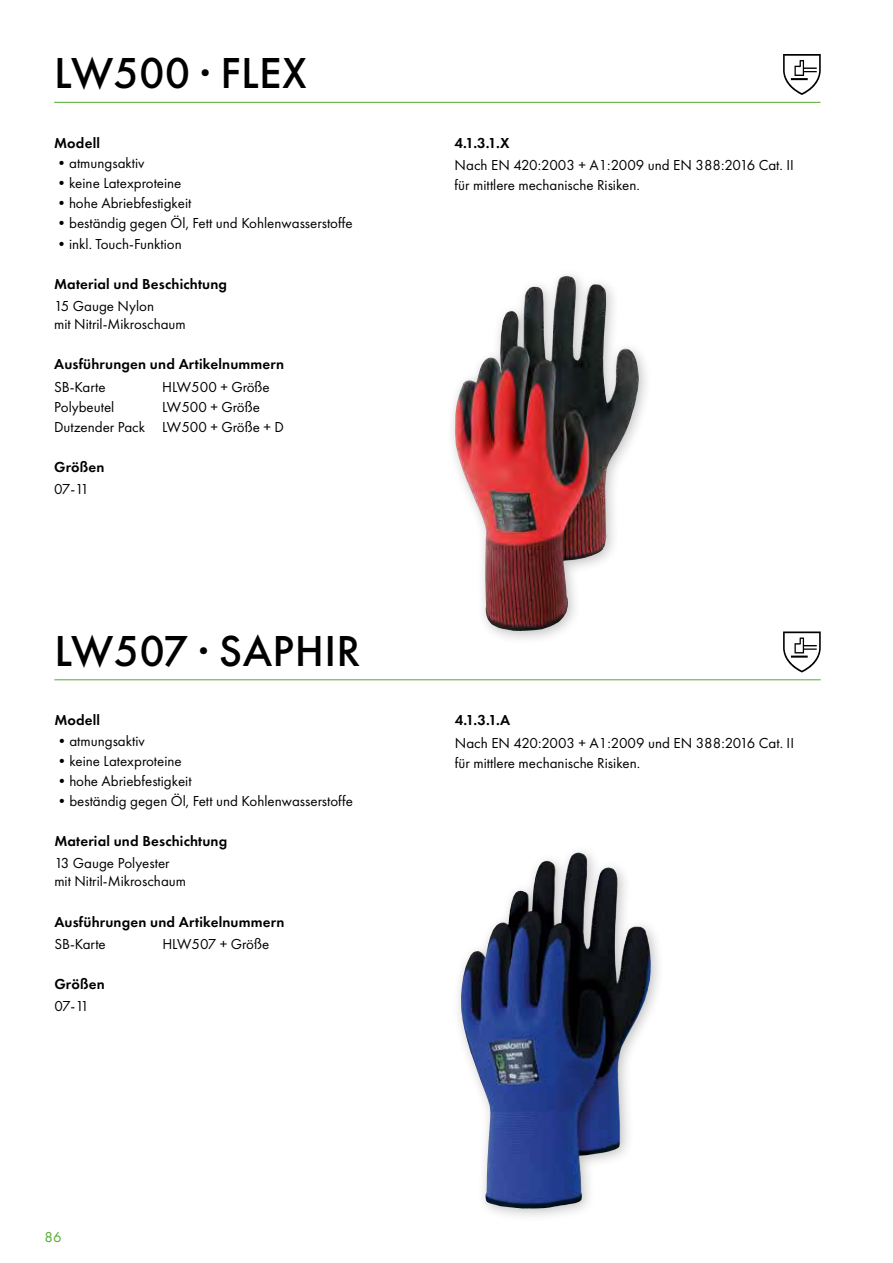
<style>
.page{position:relative;width:893px;height:1263px;background:#fff}
.page>*{position:absolute;margin:0;border:0;box-sizing:border-box;transform-origin:0 0}
.t1{font:500 45px "Futura PT";letter-spacing:.005em;color:#000}
.t2{font:15px/20.1px "Futura PT";color:#000}
.t3{font:600 15px "Futura PT";letter-spacing:.01em;color:#000}
.t4{font:15px "Futura PT";color:#51ae30}
</style>
<div class="page">
<div style="left:446px;top:267px;width:207px;height:379px;background:#000;opacity:.25"></div>
<img style="left:527px;top:276px;width:40px;height:85px">
<hr style="left:54px;top:102px;width:766px;height:1px;background:#51ae30">
<div style="left:451px;top:843px;width:214px;height:380px;background:#000;opacity:.25"></div>
<img style="left:551px;top:853px;width:26px;height:72px">
<hr style="left:54px;top:679px;width:767px;height:1px;background:#51ae30">
<svg style="left:783px;top:631px;width:38px;height:41px"></svg>
<svg style="left:783px;top:54px;width:38px;height:41px"></svg>
<h1 class="t1" style="left:54px;top:46px;width:254px">LW500 · FLEX</h1>
<p class="t3" style="left:54px;top:134px;width:47px">Modell</p>
<p class="t2" style="left:54px;top:153px;width:92px">•atmungsaktiv</p>
<p class="t2" style="left:54px;top:173px;width:129px">•keine Latexproteine</p>
<p class="t2" style="left:54px;top:193px;width:139px">•hohe Abriebfestigkeit</p>
<p class="t2" style="left:54px;top:213px;width:300px">•beständig gegen Öl, Fett und Kohlenwasserstoffe</p>
<p class="t2" style="left:54px;top:233px;width:129px">•inkl. Touch-Funktion</p>
<p class="t3" style="left:54px;top:274px;width:174px">Material und Beschichtung</p>
<p class="t2" style="left:54px;top:297px;width:133px;line-height:18px">15 Gauge Nylon<br>mit Nitril-Mikroschaum</p>
<p class="t3" style="left:54px;top:355px;width:231px">Ausführungen und Artikelnummern</p>
<p class="t2" style="left:54px;top:376px;width:53px">SB-Karte</p>
<p class="t2" style="left:162px;top:376px;width:109px">HLW500 + Größe</p>
<p class="t2" style="left:54px;top:397px;width:62px">Polybeutel</p>
<p class="t2" style="left:54px;top:397px;width:231px;text-indent:108px">LW500 + Größe<br>Dutzender Pack LW500 + Größe + D</p>
<p class="t3" style="left:54px;top:458px;width:52px">Größen</p>
<p class="t2" style="left:54px;top:479px;width:36px">07-11</p>
<h1 class="t1" style="left:54px;top:624px;width:308px">LW507 · SAPHIR</h1>
<p class="t3" style="left:54px;top:711px;width:47px">Modell</p>
<p class="t2" style="left:54px;top:730px;width:92px">•atmungsaktiv</p>
<p class="t2" style="left:54px;top:750px;width:129px">•keine Latexproteine</p>
<p class="t2" style="left:54px;top:771px;width:139px">•hohe Abriebfestigkeit</p>
<p class="t2" style="left:54px;top:791px;width:300px">•beständig gegen Öl, Fett und Kohlenwasserstoffe</p>
<p class="t3" style="left:54px;top:832px;width:174px">Material und Beschichtung</p>
<p class="t2" style="left:54px;top:854px;width:133px;line-height:18px">13 Gauge Polyester mit Nitril-Mikroschaum</p>
<p class="t3" style="left:54px;top:912px;width:231px">Ausführungen und Artikelnummern</p>
<p class="t2" style="left:54px;top:934px;width:53px">SB-Karte</p>
<p class="t2" style="left:162px;top:934px;width:108px">HLW507 + Größe</p>
<p class="t3" style="left:54px;top:975px;width:52px">Größen</p>
<p class="t2" style="left:54px;top:996px;width:36px">07-11</p>
<p class="t4" style="left:45px;top:1228px;width:19px">86</p>
<p class="t3" style="left:455px;top:133px;width:56px">4.1.3.1.X</p>
<p class="t2" style="left:455px;top:155px;width:341px">Nach EN 420:2003 + A1:2009 und EN 388:2016 Cat. II für mittlere mechanische Risiken.</p>
<p class="t3" style="left:455px;top:711px;width:57px">4.1.3.1.A</p>
<p class="t2" style="left:455px;top:732px;width:341px">Nach EN 420:2003 + A1:2009 und EN 388:2016 Cat. II für mittlere mechanische Risiken.</p>
</div>
